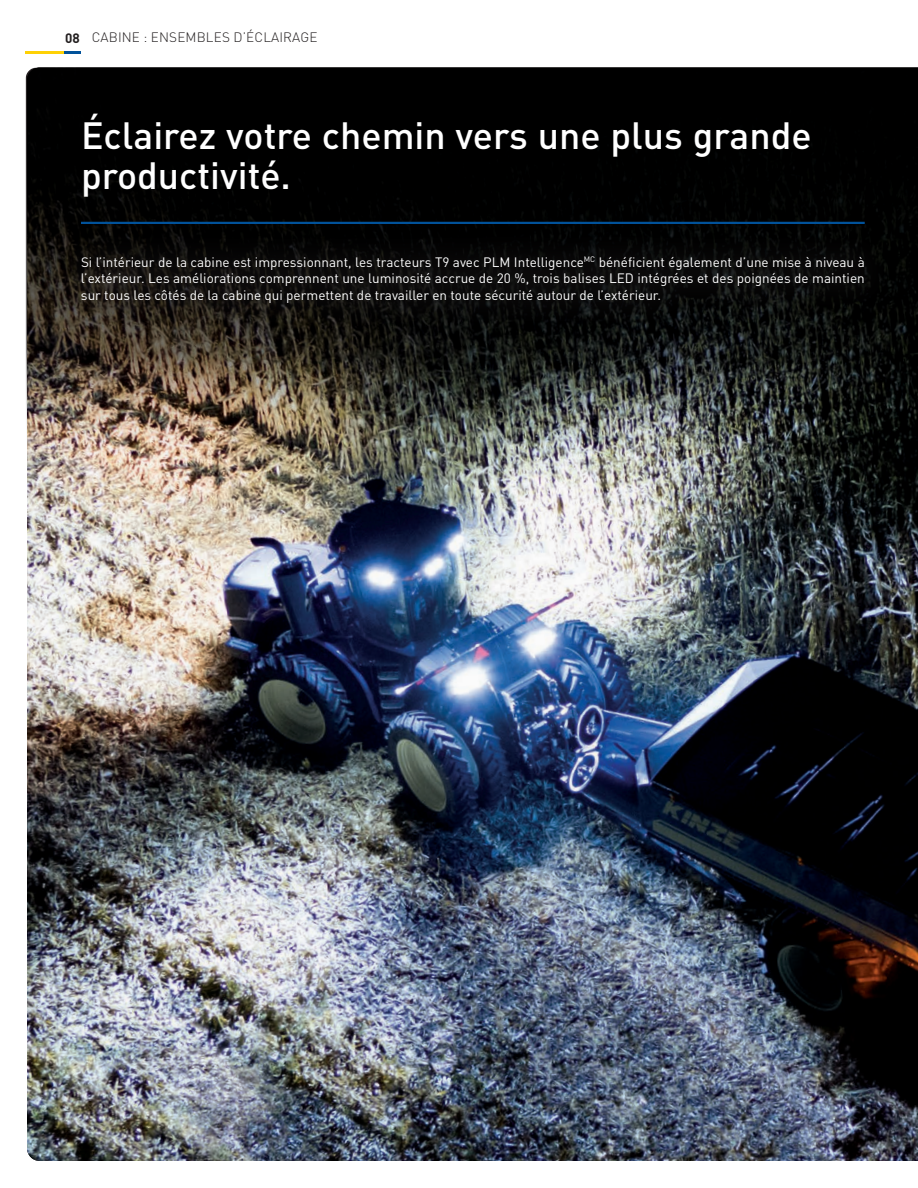
<style>
.page{position:relative;width:918px;height:1188px;background:#fff}
.page>*{position:absolute;margin:0;border:0;box-sizing:border-box;transform-origin:0 0}
.t1{font:500 37.5px/40.5px "DIN Pro";color:#fff}
.t2{font:13.5px/16.5px "DIN Pro";color:#fff;text-align:justify}
.t3{font:300 13.5px "DIN Pro";letter-spacing:.01em;color:#231f20}
.s1{font-weight:700}
</style>
<div class="page">
<svg style="left:26px;top:52px;width:55px;height:2px"></svg>
<img style="left:27px;top:474px;width:891px;height:687px">
<img style="left:26px;top:68px;width:892px;height:406px">
<hr style="left:81px;top:222px;width:784px;height:2px;background:#01529a">
<div style="left:51px;top:226px;width:843px;height:106px;background:#231f20;opacity:.4"></div>
<p class="t3" style="left:65px;top:27px;width:254px"><span class="s1">08</span> CABINE : ENSEMBLES D’ÉCLAIRAGE</p>
<h1 class="t1" style="left:81px;top:111px;width:732px">Éclairez votre chemin vers une plus grande productivité.</h1>
<p class="t2" style="left:81px;top:252px;width:785px">Si l’intérieur de la cabine est impressionnant, les tracteurs T9 avec PLM Intelligence<sup>MC</sup> bénéficient également d’une mise à niveau à l’extérieur. Les améliorations comprennent une luminosité accrue de 20 %, trois balises LED intégrées et des poignées de maintien sur tous les côtés de la cabine qui permettent de travailler en toute sécurité autour de l’extérieur.</p>
</div>
